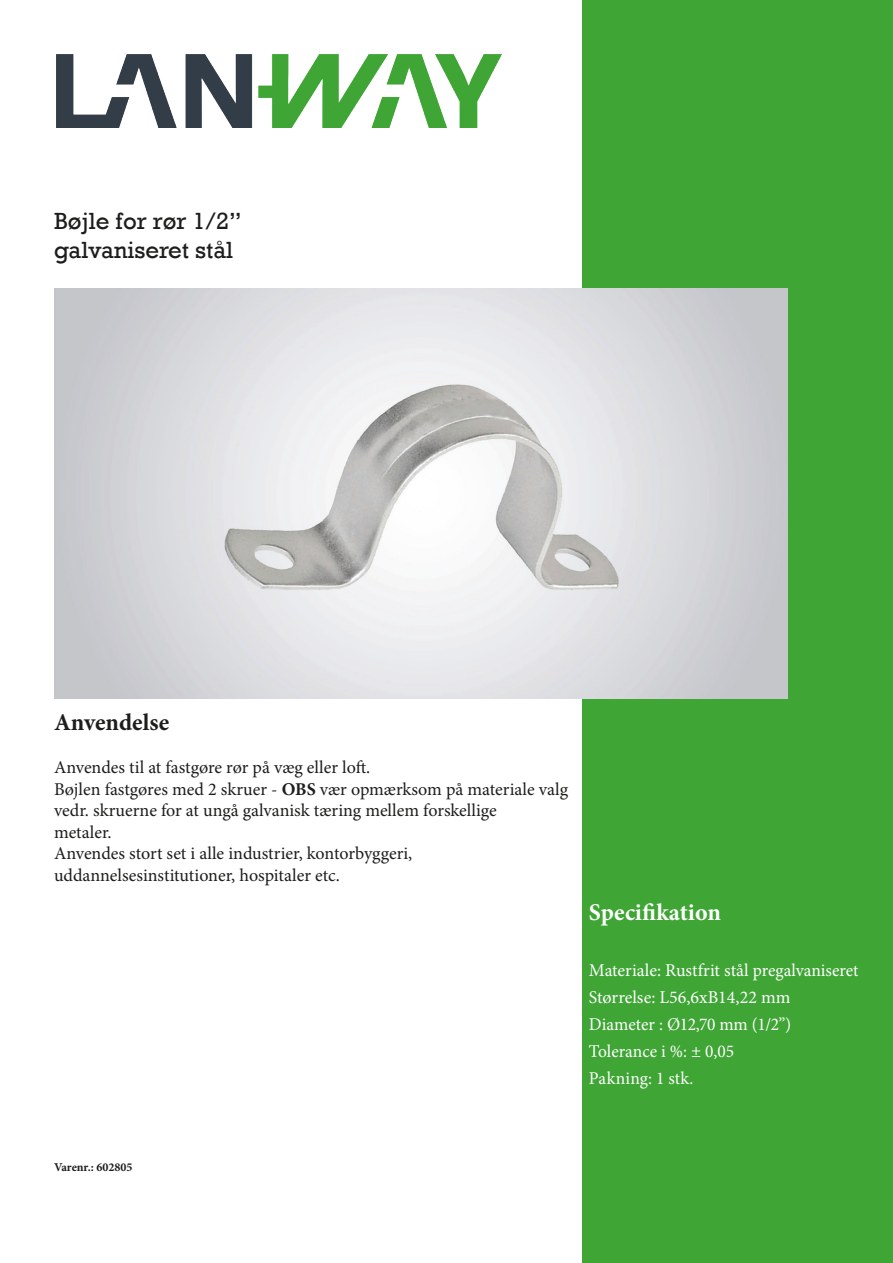
<style>
.page{position:relative;width:893px;height:1263px;background:#fff}
.page>*{position:absolute;margin:0;border:0;box-sizing:border-box;transform-origin:0 0}
.t1{font:24px "Rockwell";color:#1d1d1b}
.t2{font:700 24px "Minion Pro";color:#fff}
.t3{font:700 24px "Minion Pro";letter-spacing:-.005em;color:#1d1d1b}
.t4{font:18px "Minion Pro";color:#1d1d1b}
.t5{font:18px/27px "Minion Pro";color:#fff}
.t6{font:700 12px "Minion Pro";color:#1d1d1b}
.s1{font-weight:700}
</style>
<div class="page">
<div style="left:583px;top:0;width:310px;height:1263px;background:#3fa535"></div>
<img style="left:56px;top:54px;width:445px;height:74px">
<img style="left:54px;top:288px;width:733px;height:411px">
<p class="t1" style="left:54px;top:207px;width:189px">Bøjle for rør 1/2”</p>
<p class="t1" style="left:54px;top:236px;width:181px">galvaniseret stål</p>
<p class="t3" style="left:54px;top:705px;width:117px">Anvendelse</p>
<p class="t4" style="left:54px;top:755px;width:318px">Anvendes til at fastgøre rør på væg eller loft.</p>
<p class="t4" style="left:54px;top:777px;width:516px">Bøjlen fastgøres med 2 skruer - <span class="s1">OBS</span> vær opmærksom på materiale valg</p>
<p class="t4" style="left:54px;top:798px;width:444px">vedr. skruerne for at ungå galvanisk tæring mellem forskellige</p>
<p class="t4" style="left:54px;top:820px;width:59px">metaler.</p>
<p class="t4" style="left:54px;top:841px;width:360px">Anvendes stort set i alle industrier, kontorbyggeri,</p>
<p class="t4" style="left:54px;top:863px;width:287px">uddannelsesinstitutioner, hospitaler etc.</p>
<p class="t2" style="left:589px;top:896px;width:133px">Specifikation</p>
<p class="t5" style="left:589px;top:957px;width:271px">Materiale: Rustfrit stål pregalvaniseret<br>Størrelse: L56,6xB14,22 mm<br>Diameter : Ø12,70 mm (1/2”)<br>Tolerance i %: ± 0,05<br>Pakning: 1 stk.</p>
<p class="t6" style="left:54px;top:1158px;width:80px">Varenr.: 602805</p>
</div>
